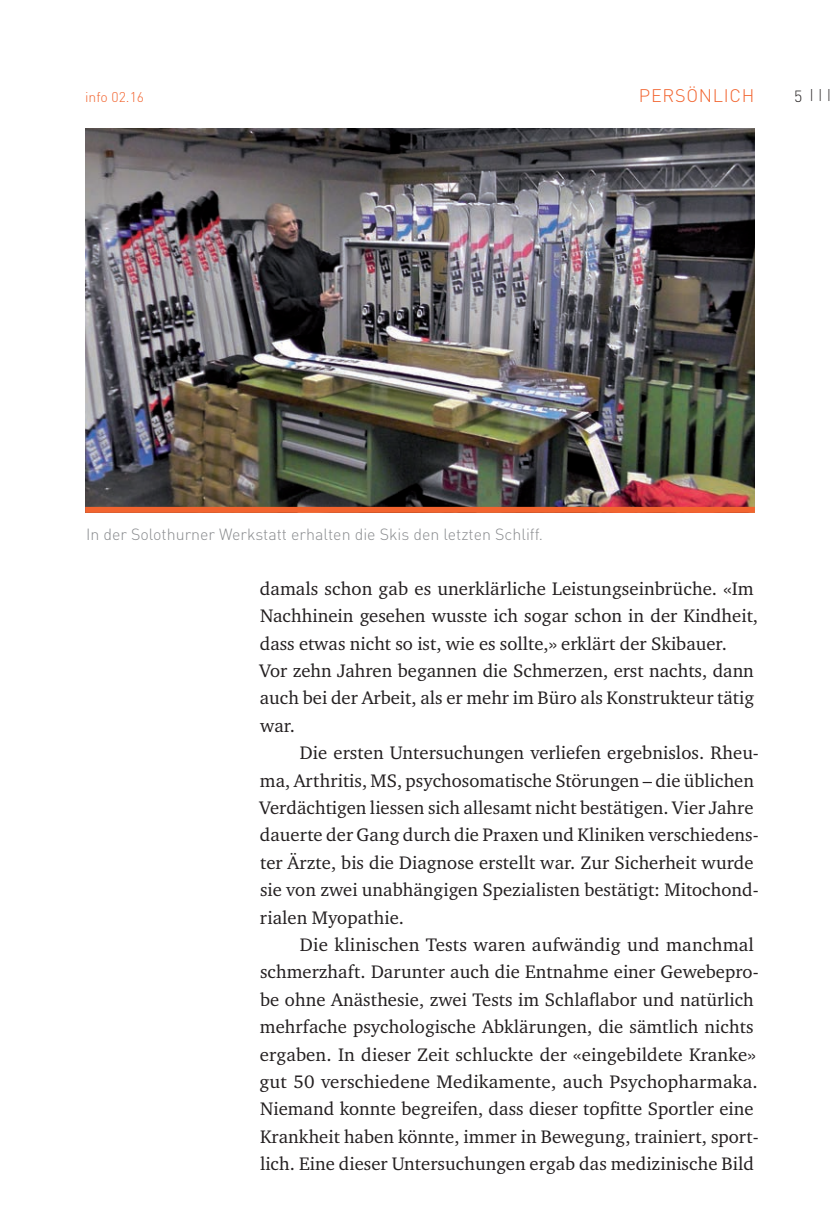
<style>
.page{position:relative;width:840px;height:1219px;background:#fff}
.page>*{position:absolute;margin:0;border:0;box-sizing:border-box;transform-origin:0 0}
.t1{font:18.6px/27.4px "Charter ITC";letter-spacing:.005em;color:#231f20}
.t2{font:300 18px "DIN";letter-spacing:.04em;color:#f2642f}
.t3{font:300 16px "DIN";color:#8a8c8f}
.t4{font:300 14px "DIN";color:#f2642f}
.t5{font:300 14px "DIN";color:#231f20}
.s1{font-size:16px}
</style>
<div class="page">
<img style="left:85px;top:129px;width:669px;height:378px">
<div style="left:85px;top:507px;width:669px;height:6px;background:#f2642f"></div>
<p class="t4" style="left:85px;top:87px;width:60px">info 02.16</p>
<p class="t2" style="left:638px;top:83px;width:117px">PERSÖNLICH</p>
<p class="t5" style="left:793px;top:86px;width:39px"><span class="s1">5</span> |||</p>
<p class="t3" style="left:86px;top:523px;width:458px">In der Solothurner Werkstatt erhalten die Skis den letzten Schliff.</p>
<p class="t1" style="left:259px;top:575px;width:500px">damals schon gab es unerklärliche Leistungseinbrüche. «Im Nachhinein gesehen wusste ich sogar schon in der Kindheit, dass etwas nicht so ist, wie es sollte,» erklärt der Skibauer.<br>Vor zehn Jahren begannen die Schmerzen, erst nachts, dann auch bei der Arbeit, als er mehr im Büro als Konstrukteur tätig war.</p>
<p class="t1" style="left:259px;top:739px;width:500px;text-indent:40px">Die ersten Untersuchungen verliefen ergebnislos. Rheu&shy;ma, Arthritis, MS, psychosomatische Störungen – die üblichen Verdächtigen liessen sich allesamt nicht bestätigen. Vier Jahre dauerte der Gang durch die Praxen und Kliniken verschiedens&shy;ter Ärzte, bis die Diagnose erstellt war. Zur Sicherheit wurde sie von zwei unabhängigen Spezialisten bestätigt: Mitochond&shy;rialen Myopathie.</p>
<p class="t1" style="left:259px;top:931px;width:500px;text-indent:40px">Die klinischen Tests waren aufwändig und manchmal schmerzhaft. Darunter auch die Entnahme einer Gewebepro&shy;be ohne Anästhesie, zwei Tests im Schlaflabor und natürlich mehrfache psychologische Abklärungen, die sämtlich nichts ergaben. In dieser Zeit schluckte der «eingebildete Kranke» gut 50 verschiedene Medikamente, auch Psychopharmaka.<br>Niemand konnte begreifen, dass dieser topfitte Sportler eine Krankheit haben könnte, immer in Bewegung, trainiert, sport&shy;lich. Eine dieser Untersuchungen ergab das medizinische Bild</p>
</div>
